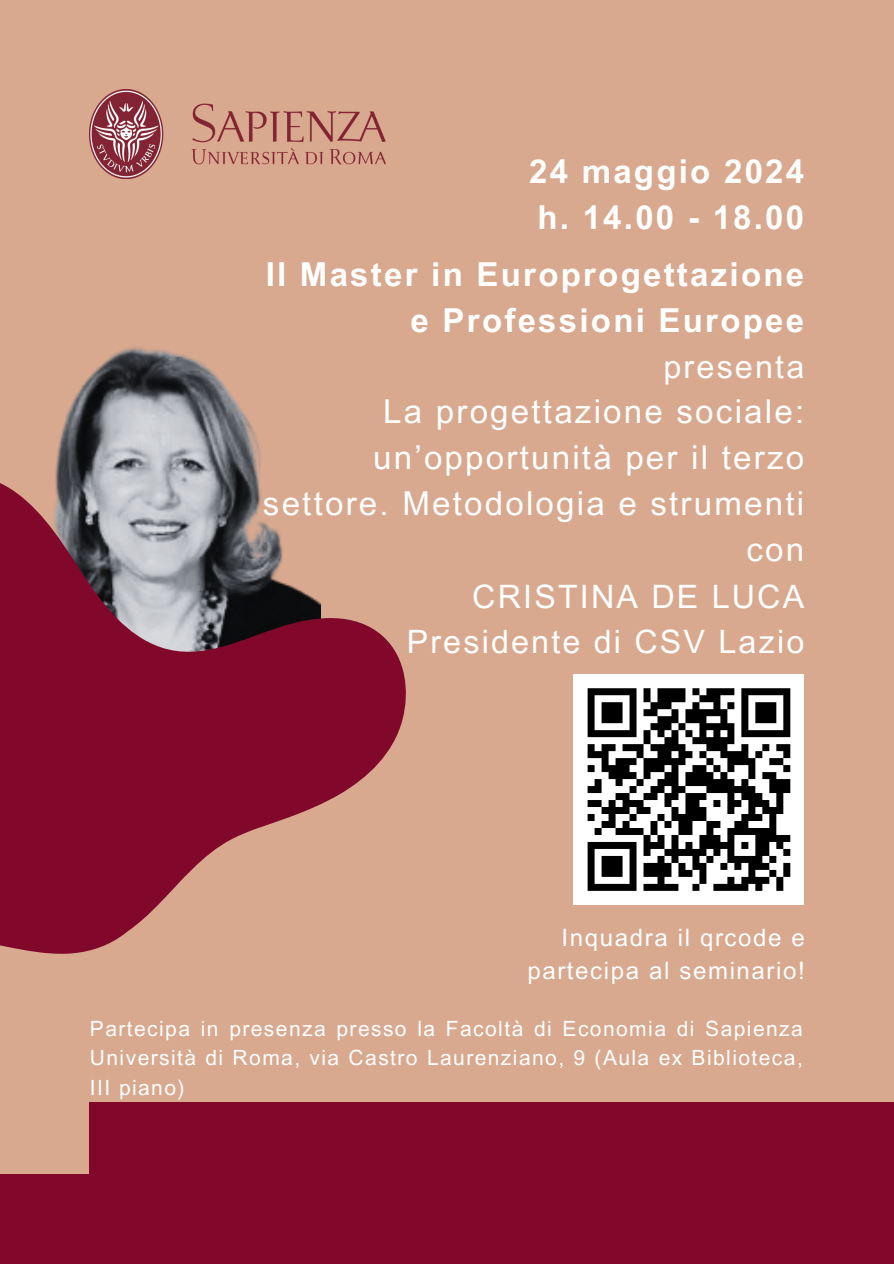
<style>
.page{position:relative;width:894px;height:1264px;background:#fff}
.page>*{position:absolute;margin:0;border:0;box-sizing:border-box;transform-origin:0 0}
.t1{font:33px/46.2px "Arial MT Pro";letter-spacing:.07em;color:#fff;text-align:right}
.t2{font:700 33px/46.2px "Arial MT Pro";letter-spacing:.07em;color:#fff;text-align:right}
.t3{font:32.25px/45px "Arial MT Pro";letter-spacing:.07em;color:#fff;text-align:right}
.t4{font:24px/32.7px "Arial MT Pro";letter-spacing:.07em;color:#fff;text-align:right}
.t5{font:21px/29.2px "Arial MT Pro";letter-spacing:.07em;color:#fff;text-align:justify}
</style>
<div class="page">
<div style="left:0;top:0;width:893px;height:1263px;background:#d8a98f"></div>
<div style="left:0;top:1174px;width:893px;height:89px;background:#81082b"></div>
<div style="left:89px;top:1102px;width:804px;height:161px;background:#81082b"></div>
<img style="left:89px;top:89px;width:296px;height:89px">
<div style="left:573px;top:674px;width:231px;height:230px;background:#fff"></div>
<svg style="left:587px;top:688px;width:204px;height:203px"></svg>
<img style="left:56px;top:347px;width:205px;height:120px">
<svg style="left:0;top:467px;width:406px;height:487px;fill:#81082b"></svg>
<p class="t2" style="left:529px;top:152px;width:276px;text-align:left">24 maggio 2024 h. 14.00 - 18.00</p>
<h1 class="t2" style="left:265px;top:255px;width:540px">Il Master in Europrogettazione e Professioni Europee</h1>
<h2 class="t3" style="left:663px;top:348px;width:142px">presenta</h2>
<h1 class="t1" style="left:263px;top:392px;width:542px">La progettazione sociale: un’opportunità per il terzo settore. Metodologia e strumenti con</h1>
<h2 class="t3" style="left:406px;top:578px;width:399px">CRISTINA DE LUCA<br>Presidente di CSV Lazio</h2>
<p class="t4" style="left:527px;top:924px;width:279px">Inquadra il qrcode e partecipa al seminario!</p>
<p class="t5" style="left:90px;top:1016px;width:714px">Partecipa in presenza presso la Facoltà di Economia di Sapienza Università di Roma, via Castro Laurenziano, 9 (Aula ex Biblioteca, III piano)</p>
</div>
